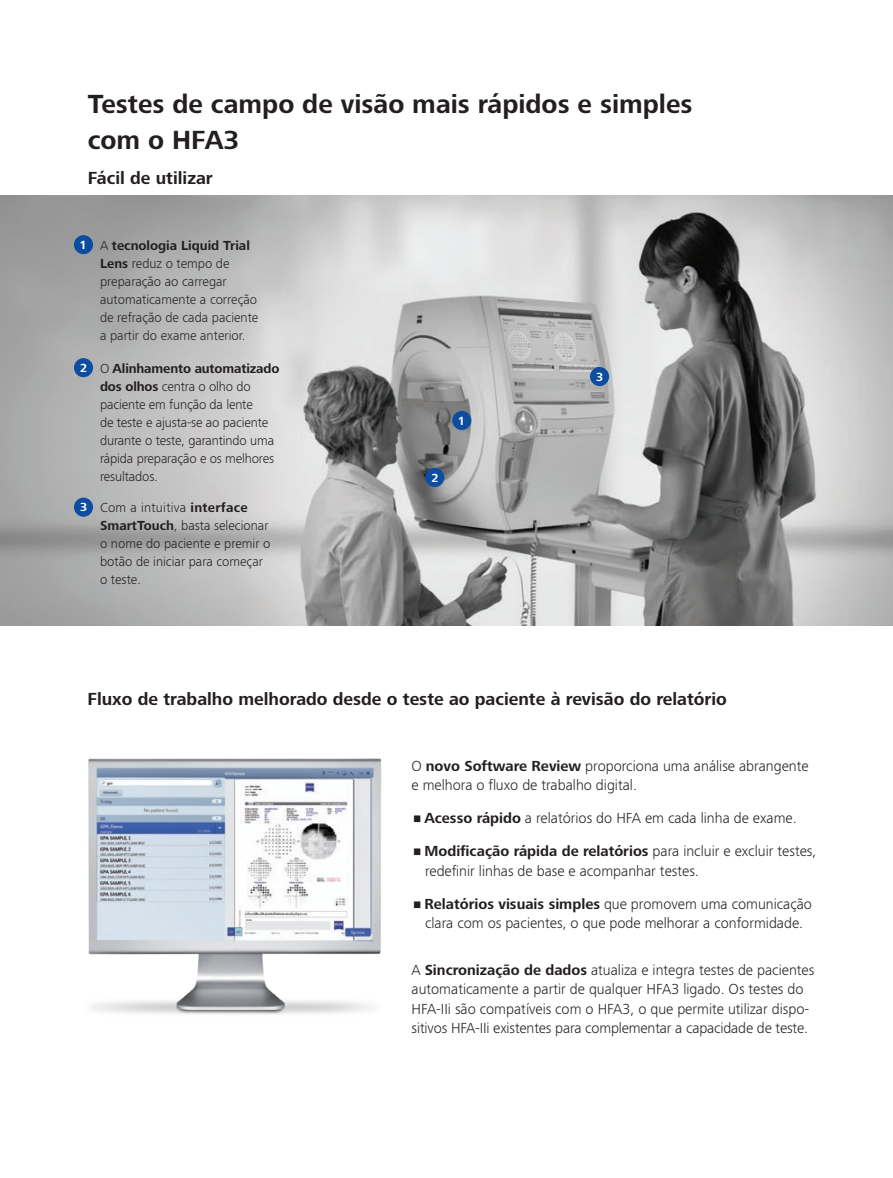
<style>
.page{position:relative;width:893px;height:1178px;background:#fff}
.page>*{position:absolute;margin:0;border:0;box-sizing:border-box;transform-origin:0 0}
.t1{font:700 27px/36px "ZEISS Frutiger Next W1 G";color:#231f20}
.t2{font:700 18px "ZEISS Frutiger Next W1 G";color:#231f20}
.t3{font:300 15px/19.5px "ZEISS Frutiger Next W1 G";color:#231f20}
.t4{font:300 13.5px/18px "ZEISS Frutiger Next W1 G";color:#231f20}
.t5{font:700 12.15px "ZEISS Frutiger Next W1 G";color:#fff}
.s1{font-weight:700}
</style>
<div class="page">
<img style="left:0;top:195px;width:893px;height:430px">
<div style="left:74px;top:235px;width:19px;height:19px;background:#0d4da1;border-radius:50%"></div>
<div style="left:74px;top:358px;width:19px;height:19px;background:#0d4da1;border-radius:50%"></div>
<div style="left:74px;top:498px;width:19px;height:19px;background:#0d4da1;border-radius:50%"></div>
<div style="left:452px;top:411px;width:19px;height:19px;background:#0d4da1;border-radius:50%"></div>
<div style="left:425px;top:468px;width:19px;height:19px;background:#0d4da1;border-radius:50%"></div>
<div style="left:590px;top:367px;width:19px;height:19px;background:#0d4da1;border-radius:50%"></div>
<img style="left:88px;top:758px;width:294px;height:256px">
<h1 class="t1" style="left:88px;top:85px;width:606px">Testes de campo de visão mais rápidos e simples com o HFA3</h1>
<p class="t2" style="left:88px;top:165px;width:127px">Fácil de utilizar</p>
<p class="t5" style="left:79px;top:236px;width:9px">1</p>
<p class="t4" style="left:100px;top:236px;width:160px">A <span class="s1">tecnologia Liquid Trial<br>Lens</span> reduz o tempo de preparação ao carregar automaticamente a correção de refração de cada paciente a partir do exame anterior.</p>
<p class="t5" style="left:80px;top:359px;width:9px">2</p>
<p class="t4" style="left:100px;top:358px;width:181px">O <span class="s1">Alinhamento automatizado dos olhos</span> centra o olho do paciente em função da lente<br>de teste e ajusta-se ao paciente durante o teste, garantindo uma rápida preparação e os melhores resultados.</p>
<p class="t5" style="left:431px;top:469px;width:9px">2</p>
<p class="t5" style="left:458px;top:412px;width:9px">1</p>
<p class="t5" style="left:596px;top:368px;width:9px">3</p>
<p class="t5" style="left:80px;top:499px;width:9px">3</p>
<p class="t4" style="left:100px;top:497px;width:172px">Com a intuitiva <span class="s1">interface<br>SmartTouch</span>, basta selecionar o nome do paciente e premir o botão de iniciar para começar o teste.</p>
<p class="t2" style="left:87px;top:686px;width:641px">Fluxo de trabalho melhorado desde o teste ao paciente à revisão do relatório</p>
<p class="t3" style="left:411px;top:755px;width:399px">O <span class="s1">novo Software Review</span> proporciona uma análise abrangente e melhora o fluxo de trabalho digital.</p>
<p class="t3" style="left:414px;top:808px;width:384px">• <span class="s1">Acesso rápido</span> a relatórios do HFA em cada linha de exame.</p>
<p class="t3" style="left:425px;top:841px;width:393px;text-indent:-11px">• <span class="s1">Modificação rápida de relatórios</span> para incluir e excluir testes, redefinir linhas de base e acompanhar testes.</p>
<p class="t3" style="left:414px;top:893px;width:399px;text-align:center">• <span class="s1">Relatórios visuais simples</span> que promovem uma comunicação clara com os pacientes, o que pode melhorar a conformidade.</p>
<p class="t3" style="left:411px;top:959px;width:404px">A <span class="s1">Sincronização de dados</span> atualiza e integra testes de pacientes automaticamente a partir de qualquer HFA3 ligado. Os testes do HFA-IIi são compatíveis com o HFA3, o que permite utilizar dispo&shy;sitivos HFA-IIi existentes para complementar a capacidade de teste.</p>
</div>
